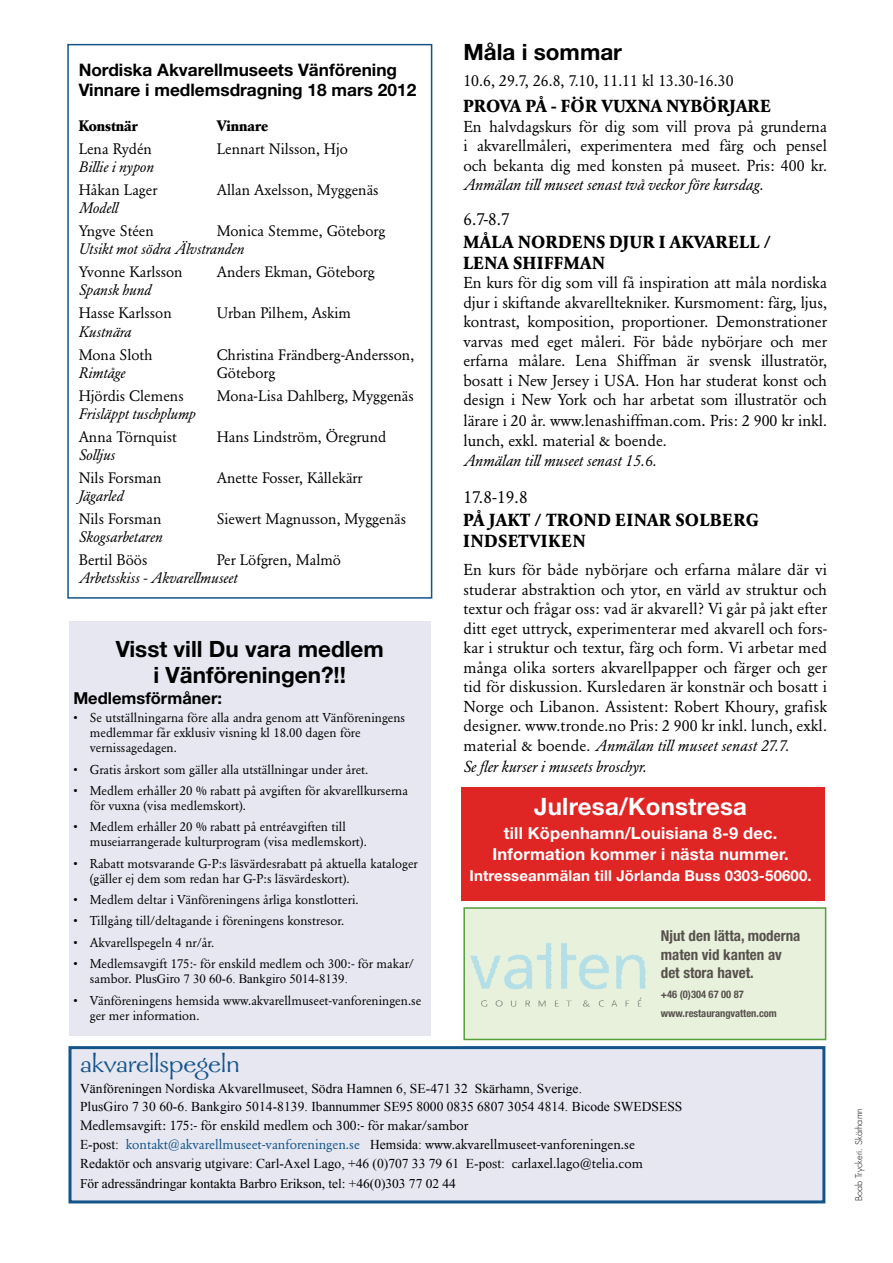
<style>
.page{position:relative;width:893px;height:1263px;background:#fff}
.page>*{position:absolute;margin:0;border:0;box-sizing:border-box;transform-origin:0 0}
.t1{font:28.5px "Galahad";color:#145489}
.t2{font:700 24px "Helvetica Neue";letter-spacing:.01em;color:#fff}
.t3{font:700 22.5px/26.5px "Helvetica Neue";color:#000;text-align:center}
.t4{font:700 17.25px/21px "Garamond BE";letter-spacing:.04em;color:#000}
.t5{font:700 17.25px/19.5px "Helvetica Neue";color:#000}
.t6{font:700 17.25px "Garamond BE";letter-spacing:.02em;color:#000}
.t7{font:17.25px "Garamond BE";color:#000}
.t8{font:700 16.5px/21px "Helvetica Neue";letter-spacing:.01em;color:#fff;text-align:center}
.t9{font:700 16.5px "Helvetica Neue";color:#000}
.t10{font:15.75px/19.5px "Garamond BE";color:#000;text-align:justify}
.t11{font:italic 15.75px "Garamond BE";color:#000}
.t12{font:15px "Garamond BE";color:#000}
.t13{font:italic 15px "Garamond BE";color:#000}
.t14{font:700 condensed 15px/19.5px "Helvetica Neue";color:#57514d}
.t15{font:700 15px "Helvetica Neue";letter-spacing:.01em;color:#fff}
.t16{font:700 15px "Garamond BE";color:#000}
.t17{font:13.5px/18px "Times New Roman";letter-spacing:.005em;color:#000}
.t18{font:13.5px/18.3px "Garamond BE";color:#000}
.t19{font:12.75px/15px "Garamond BE";color:#000}
.t20{font:12.75px "Times New Roman";color:#000}
.t21{font:700 condensed 10.5px/19.5px "Helvetica Neue";color:#57514d}
.t22{font:300 9px "Futura";color:#000}
.s1{font-family:"Garamond BE"}
.s2{font-size:17.25px}
.s3{font-style:italic}
.s4{font-family:"Times New Roman"}
.s5{color:#145489}
.s6{font-style:inherit}
</style>
<div class="page">
<div style="left:464px;top:908px;width:362px;height:131px;background:#e8f1dc"></div>
<svg style="left:561px;top:943px;width:15px;height:46px"></svg>
<svg style="left:537px;top:943px;width:15px;height:46px"></svg>
<div style="left:463px;top:907px;width:363px;height:133px;border:2px solid #539f38"></div>
<div style="left:461px;top:787px;width:364px;height:113px;background:#df2625"></div>
<div style="left:67px;top:44px;width:365px;height:555px;border:2px solid #145489"></div>
<div style="left:69px;top:621px;width:362px;height:415px;background:#e6e7f1"></div>
<div style="left:70px;top:1047px;width:754px;height:155px;background:#e6e7f1"></div>
<div style="left:69px;top:1046px;width:756px;height:157px;border:3px solid #145489"></div>
<p class="t5" style="left:79px;top:60px;width:339px">Nordiska Akvarellmuseets Vänförening<br>Vinnare i medlemsdragning 18 mars 2012</p>
<p class="t16" style="left:79px;top:117px;width:61px">Konstnär</p>
<p class="t16" style="left:217px;top:117px;width:53px">Vinnare</p>
<p class="t12" style="left:79px;top:140px;width:75px">Lena Rydén</p>
<p class="t12" style="left:217px;top:140px;width:133px">Lennart Nilsson, Hjo</p>
<p class="t13" style="left:79px;top:158px;width:77px">Billie i nypon</p>
<p class="t12" style="left:79px;top:181px;width:80px">Håkan Lager</p>
<p class="t12" style="left:217px;top:181px;width:163px">Allan Axelsson, Myggenäs</p>
<p class="t13" style="left:79px;top:199px;width:41px">Modell</p>
<p class="t12" style="left:79px;top:222px;width:77px">Yngve Stéen</p>
<p class="t12" style="left:217px;top:222px;width:170px">Monica Stemme, Göteborg</p>
<p class="t13" style="left:79px;top:240px;width:167px">Utsikt mot södra Älvstranden</p>
<p class="t12" style="left:79px;top:263px;width:106px">Yvonne Karlsson</p>
<p class="t12" style="left:217px;top:263px;width:160px">Anders Ekman, Göteborg</p>
<p class="t13" style="left:79px;top:281px;width:74px">Spansk hund</p>
<p class="t12" style="left:79px;top:305px;width:95px">Hasse Karlsson</p>
<p class="t12" style="left:217px;top:305px;width:136px">Urban Pilhem, Askim</p>
<p class="t13" style="left:79px;top:323px;width:54px">Kustnära</p>
<p class="t12" style="left:79px;top:346px;width:76px">Mona Sloth</p>
<p class="t12" style="left:217px;top:346px;width:199px">Christina Frändberg-Andersson,</p>
<p class="t13" style="left:79px;top:364px;width:48px">Rimtåge</p>
<p class="t12" style="left:217px;top:364px;width:60px">Göteborg</p>
<p class="t12" style="left:79px;top:387px;width:106px">Hjördis Clemens</p>
<p class="t12" style="left:217px;top:387px;width:199px">Mona-Lisa Dahlberg, Myggenäs</p>
<p class="t13" style="left:79px;top:405px;width:119px">Frisläppt tuschplump</p>
<p class="t12" style="left:79px;top:428px;width:100px">Anna Törnquist</p>
<p class="t12" style="left:217px;top:428px;width:171px">Hans Lindström, Öregrund</p>
<p class="t13" style="left:79px;top:446px;width:38px">Solljus</p>
<p class="t12" style="left:79px;top:469px;width:84px">Nils Forsman</p>
<p class="t12" style="left:217px;top:469px;width:147px">Anette Fosser, Kållekärr</p>
<p class="t13" style="left:79px;top:487px;width:46px">Jägarled</p>
<p class="t12" style="left:79px;top:510px;width:84px">Nils Forsman</p>
<p class="t12" style="left:217px;top:510px;width:191px">Siewert Magnusson, Myggenäs</p>
<p class="t13" style="left:79px;top:528px;width:86px">Skogsarbetaren</p>
<p class="t12" style="left:79px;top:551px;width:70px">Bertil Böös</p>
<p class="t12" style="left:217px;top:551px;width:126px">Per Löfgren, Malmö</p>
<p class="t13" style="left:79px;top:569px;width:160px">Arbetsskiss - Akvarellmuseet</p>
<h3 class="t3" style="left:116px;top:635px;width:270px">Visst vill Du vara medlem i Vänföreningen?!!</h3>
<p class="t9" style="left:73px;top:688px;width:150px">Medlemsförmåner:</p>
<p class="t19" style="left:90px;top:710px;width:317px;text-indent:-16px">• Se utställningarna före alla andra genom att Vänföreningens medlemmar får exklusiv visning kl 18.00 dagen före vernissagedagen.</p>
<p class="t19" style="left:73px;top:762px;width:297px">• Gratis årskort som gäller alla utställningar under året.</p>
<p class="t19" style="left:90px;top:783px;width:320px;text-indent:-16px">• Medlem erhåller 20 % rabatt på avgiften för akvarellkurserna för vuxna (visa medlemskort).</p>
<p class="t19" style="left:90px;top:819px;width:278px;text-indent:-16px">• Medlem erhåller 20 % rabatt på entréavgiften till museiarrangerade kulturprogram (visa medlemskort).</p>
<p class="t19" style="left:90px;top:856px;width:330px;text-indent:-16px">• Rabatt motsvarande G-P:s läsvärdesrabatt på aktuella kataloger (gäller ej dem som redan har G-P:s läsvärdeskort).</p>
<p class="t19" style="left:73px;top:892px;width:287px">• Medlem deltar i Vänföreningens årliga konstlotteri.</p>
<p class="t19" style="left:73px;top:914px;width:272px">• Tillgång till/deltagande i föreningens konstresor.</p>
<p class="t19" style="left:73px;top:935px;width:143px">• Akvarellspegeln 4 nr/år.</p>
<p class="t19" style="left:73px;top:956px;width:342px">• Medlemsavgift 175:- för enskild medlem och 300:- för makar/</p>
<p class="t20" style="left:90px;top:970px;width:260px"><span class="s1">sambor.</span> PlusGiro 7 30 60-6. Bankgiro 5014-8139.</p>
<p class="t19" style="left:90px;top:993px;width:333px;text-indent:-16px">• Vänföreningens hemsida www.akvarellmuseet-vanforeningen.se ger mer information.</p>
<h3 class="t3" style="left:463px;top:38px;width:160px">Måla i sommar</h3>
<p class="t10" style="left:463px;top:71px;width:272px">10.6, 29.7, 26.8, 7.10, 11.11 kl 13.30-16.30</p>
<p class="t6" style="left:463px;top:96px;width:309px">PROVA PÅ - FÖR VUXNA NYBÖRJARE</p>
<p class="t10" style="left:463px;top:117px;width:365px">En halvdagskurs för dig som vill prova på grunderna i akvarellmåleri, experimentera med färg och pensel och bekanta dig med konsten på museet. Pris: 400 kr.</p>
<p class="t11" style="left:463px;top:176px;width:302px">Anmälan till museet senast två veckor före kursdag.</p>
<p class="t7" style="left:463px;top:209px;width:48px">6.7-8.7</p>
<p class="t4" style="left:463px;top:231px;width:309px">MÅLA NORDENS DJUR I AKVARELL /<br>LENA SHIFFMAN</p>
<p class="t10" style="left:463px;top:273px;width:365px">En kurs för dig som vill få inspiration att måla nordiska djur i skiftande akvarelltekniker. Kursmoment: färg, ljus, kontrast, komposition, proportioner. Demonstrationer varvas med eget måleri. För både nybörjare och mer erfarna målare. Lena Shiffman är svensk illustratör, bosatt i New Jersey i USA. Hon har studerat konst och design i New York och har arbetat som illustratör och</p>
<p class="t10" style="left:463px;top:411px;width:365px">lärare i 20 år. www.lenashiffman.com<span class="s2">.</span> Pris: 2 900 kr inkl. lunch, exkl. material &amp; boende.</p>
<p class="t11" style="left:463px;top:451px;width:195px">Anmälan till museet senast 15.6.</p>
<p class="t7" style="left:463px;top:487px;width:66px">17.8-19.8</p>
<p class="t4" style="left:463px;top:510px;width:297px">PÅ JAKT / TROND EINAR SOLBERG<br>INDSETVIKEN</p>
<p class="t10" style="left:463px;top:560px;width:365px">En kurs för både nybörjare och erfarna målare där vi studerar abstraktion och ytor, en värld av struktur och textur och frågar oss: vad är akvarell? Vi går på jakt efter ditt eget uttryck, experimenterar med akvarell och fors&shy;kar i struktur och textur, färg och form. Vi arbetar med många olika sorters akvarellpapper och färger och ger tid för diskussion. Kursledaren är konstnär och bosatt i Norge och Libanon. Assistent: Robert Khoury, grafisk designer. www.tronde.no Pris: 2 900 kr inkl. lunch, exkl. material &amp; boende. <span class="s3">Anmälan till museet senast 27.7.</span></p>
<p class="t11" style="left:463px;top:758px;width:185px">Se fler kurser i museets broschyr.</p>
<h2 class="t2" style="left:534px;top:792px;width:214px">Julresa/Konstresa</h2>
<p class="t8" style="left:492px;top:822px;width:298px">till Köpenhamn/Louisiana 8-9 dec.<br>Information kommer i nästa nummer.</p>
<p class="t15" style="left:469px;top:866px;width:344px">Intresseanmälan till Jörlanda Buss 0303-50600.</p>
<p class="t14" style="left:661px;top:925px;width:141px">Njut den lätta, moderna maten vid kanten av</p>
<p class="t14" style="left:661px;top:963px;width:94px">det stora havet.</p>
<p class="t21" style="left:661px;top:984px;width:118px">+46 (0)304 67 00 87 www.restaurangvatten.com</p>
<h1 class="t1" style="left:80px;top:1049px;width:161px">akvarellspegeln</h1>
<p class="t17" style="left:80px;top:1079px;width:604px">Vänföreningen Nordiska Akvarellmuseet, Södra Hamnen 6, SE-471 32 Skärhamn, Sverige.<br>PlusGiro 7 30 60-6. Bankgiro 5014-8139. Ibannummer SE95 8000 0835 6807 3054 4814. Bicode SWEDSESS</p>
<p class="t18" style="left:80px;top:1117px;width:556px">Medlemsavgift: 175:- för enskild medlem och 300:- för makar/sambor<br><span class="s4">E-post:</span> <span class="s5">kontakt@akvarellmuseet-vanforeningen.se</span> <span class="s4">Hemsida:</span> www.akvarellmuseet-vanforeningen.se</p>
<p class="t17" style="left:80px;top:1154px;width:564px;line-height:19.5px">Redaktör och ansvarig utgivare: Carl-Axel Lago, +46 (0)707 33 79 61 E-post: <span class="s1">carlaxel.lago@telia.com<br></span><span class="s6">För adressändringar kontakta Barbro Erikson, tel: +46(0)303 77 02 44</span></p>
<p class="t22" style="left:853px;top:1201px;width:94px;rotate:-90deg">Boab Tryckeri. Skärhamn</p>
</div>
